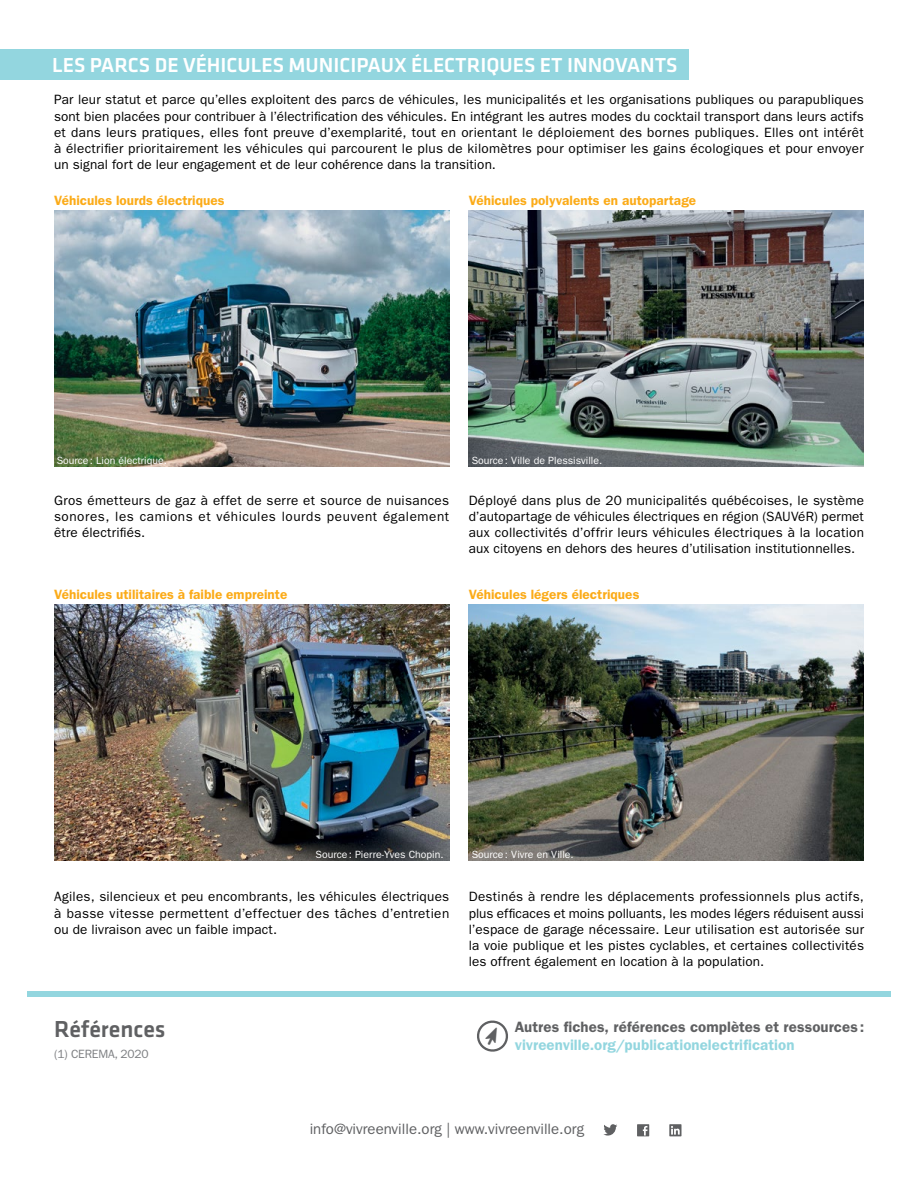
<style>
.page{position:relative;width:918px;height:1188px;background:#fff}
.page>*{position:absolute;margin:0;border:0;box-sizing:border-box;transform-origin:0 0}
.t1{font:500 24px "Klavika Basic";color:#5f6062}
.t2{font:500 21px "Klavika Basic";color:#fff}
.t3{font:15px "Franklin Gothic LT Pro Dm";letter-spacing:.005em;color:#5f6062}
.t4{font:15px "Franklin Gothic LT Pro Dm";letter-spacing:.005em;color:#93d6df}
.t5{font:15px "Franklin Gothic LT Pro";color:#5f6062}
.t6{font:13.5px/16.2px "Franklin Gothic LT Pro";letter-spacing:.01em;color:#000;text-align:justify}
.t7{font:13.5px "Franklin Gothic LT Pro Dm";letter-spacing:.005em;color:#fbab18}
.t8{font:12px "Franklin Gothic LT Pro";letter-spacing:-.02em;color:#7d7f82}
.t9{font:10.5px "Franklin Gothic LT Pro";color:#fff}
</style>
<div class="page">
<div style="left:27px;top:991px;width:864px;height:5px;background:#93d6df"></div>
<div style="left:0;top:49px;width:688px;height:31px;background:#93d6df"></div>
<img style="left:54px;top:211px;width:395px;height:256px">
<img style="left:54px;top:605px;width:395px;height:256px">
<img style="left:469px;top:211px;width:395px;height:256px">
<img style="left:469px;top:605px;width:395px;height:256px">
<svg style="left:603px;top:1124px;width:14px;height:12px"></svg>
<div style="left:637px;top:1124px;width:12px;height:12px;background:#5f6062"></div>
<svg style="left:643px;top:1126px;width:4px;height:10px"></svg>
<div style="left:669px;top:1124px;width:12px;height:12px;background:#5f6062"></div>
<svg style="left:671px;top:1126px;width:9px;height:9px"></svg>
<svg style="left:477px;top:1020px;width:31px;height:32px"></svg>
<h2 class="t2" style="left:52px;top:51px;width:627px">LES PARCS DE VÉHICULES MUNICIPAUX ÉLECTRIQUES ET INNOVANTS</h2>
<p class="t6" style="left:54px;top:92px;width:811px">Par leur statut et parce qu’elles exploitent des parcs de véhicules, les municipalités et les organisations publiques ou parapubliques sont bien placées pour contribuer à l’électrification des véhicules. En intégrant les autres modes du cocktail transport dans leurs actifs et dans leurs pratiques, elles font preuve d’exemplarité, tout en orientant le déploiement des bornes publiques. Elles ont intérêt à électrifier prioritairement les véhicules qui parcourent le plus de kilomètres pour optimiser les gains écologiques et pour envoyer un signal fort de leur engagement et de leur cohérence dans la transition.</p>
<p class="t7" style="left:54px;top:192px;width:172px">Véhicules lourds électriques</p>
<p class="t7" style="left:469px;top:192px;width:229px">Véhicules polyvalents en autopartage</p>
<p class="t9" style="left:57px;top:454px;width:112px">Source: Lion électrique.</p>
<p class="t9" style="left:472px;top:454px;width:132px">Source: Ville de Plessisville.</p>
<p class="t6" style="left:54px;top:492px;width:397px">Gros émetteurs de gaz à effet de serre et source de nuisances sonores, les camions et véhicules lourds peuvent également être électrifiés.</p>
<p class="t6" style="left:469px;top:492px;width:397px">Déployé dans plus de 20 municipalités québécoises, le système d’autopartage de véhicules électriques en région (SAUVéR) permet aux collectivités d’offrir leurs véhicules électriques à la location aux citoyens en dehors des heures d’utilisation institutionnelles.</p>
<p class="t7" style="left:54px;top:586px;width:235px">Véhicules utilitaires à faible empreinte</p>
<p class="t7" style="left:469px;top:586px;width:172px">Véhicules légers électriques</p>
<p class="t9" style="left:316px;top:848px;width:130px">Source: Pierre-Yves Chopin.</p>
<p class="t9" style="left:472px;top:848px;width:104px">Source: Vivre en Ville.</p>
<p class="t6" style="left:54px;top:889px;width:397px">Agiles, silencieux et peu encombrants, les véhicules électriques à basse vitesse permettent d’effectuer des tâches d’entretien ou de livraison avec un faible impact.</p>
<p class="t6" style="left:469px;top:889px;width:397px">Destinés à rendre les déplacements professionnels plus actifs, plus efficaces et moins polluants, les modes légers réduisent aussi l’espace de garage nécessaire. Leur utilisation est autorisée sur la voie publique et les pistes cyclables, et certaines collectivités les offrent également en location à la population.</p>
<h1 class="t1" style="left:54px;top:1013px;width:113px">Références</h1>
<p class="t8" style="left:54px;top:1047px;width:96px">(1) CEREMA, 2020</p>
<p class="t3" style="left:515px;top:1018px;width:351px">Autres fiches, références complètes et ressources :</p>
<p class="t4" style="left:515px;top:1036px;width:281px">vivreenville.org/publicationelectrification</p>
<p class="t5" style="left:310px;top:1120px;width:276px">info@vivreenville.org | www.vivreenville.org</p>
</div>
